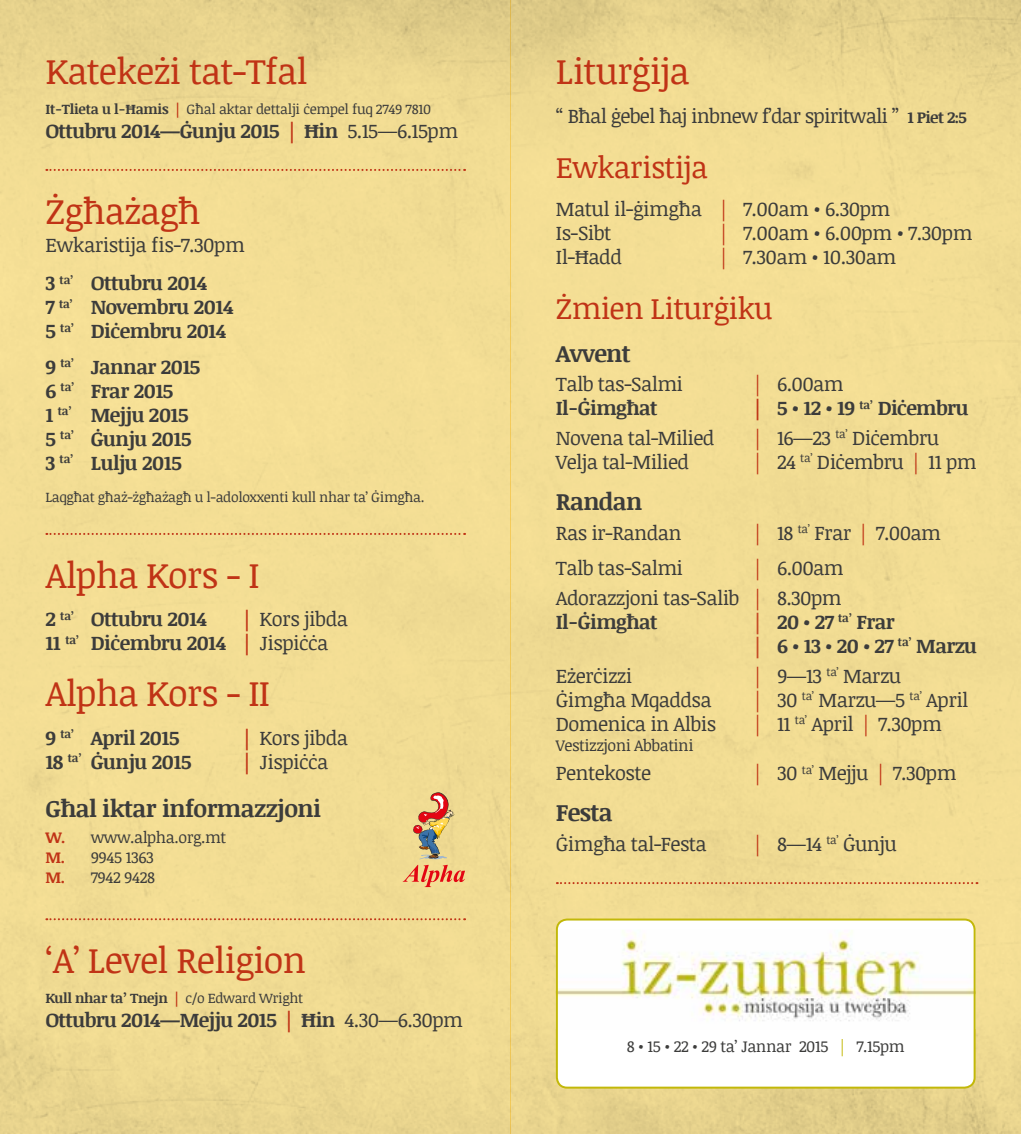
<style>
.page{position:relative;width:1021px;height:1134px;background:#fff}
.page>*{position:absolute;margin:0;border:0;box-sizing:border-box;transform-origin:0 0}
.t1{font:36px "Noticia Text";letter-spacing:-.025em;color:#c03316}
.t2{font:30px "Noticia Text";letter-spacing:-.025em;color:#c03316}
.t3{font:700 24px "Noticia Text";letter-spacing:-.025em;color:#3c3c3b}
.t4{font:20px/24px "Noticia Text";letter-spacing:-.03em;color:#3c3c3b}
.t5{font:700 20px/24px "Noticia Text";letter-spacing:-.025em;color:#3c3c3b}
.t6{font:16px/20px "Noticia Text";letter-spacing:-.025em;color:#3c3c3b}
.t7{font:14px "Noticia Text";letter-spacing:-.025em;color:#3c3c3b}
.t8{font:700 14px "Noticia Text";letter-spacing:-.025em;color:#3c3c3b}
.s1{font-weight:700}
.s2{font-weight:700;color:#c03316}
.s3{color:#c03316}
.s4{font-weight:400}
.s5{font-weight:700;font-size:16px}
.s6{color:#c64725}
.s7{color:#c2b809}
</style>
<div class="page">
<div style="left:510px;top:0;width:510px;height:1134px;background:#f2dd94"></div>
<div style="left:0;top:0;width:510px;height:1134px;background:#f2dd94"></div>
<svg style="left:557px;top:882px;width:420px;height:2px"></svg>
<svg style="left:46px;top:169px;width:419px;height:2px"></svg>
<svg style="left:46px;top:533px;width:419px;height:2px"></svg>
<svg style="left:46px;top:918px;width:419px;height:2px"></svg>
<svg style="left:413px;top:792px;width:41px;height:67px"></svg>
<svg style="left:403px;top:865px;width:62px;height:22px"></svg>
<div style="left:557px;top:919px;width:417px;height:169px;background:#fff;border-radius:10px"></div>
<img style="left:559px;top:930px;width:413px;height:91px">
<div style="left:556px;top:918px;width:419px;height:171px;border:2px solid #c2b809;border-radius:10px"></div>
<h1 class="t1" style="left:45px;top:46px;width:264px">Katekeżi tat-Tfal</h1>
<p class="t7" style="left:45px;top:99px;width:387px"><span class="s1">It-Tlieta u l-Ħamis</span> <span class="s2">|</span> Għal aktar dettalji ċempel fuq 2749 7810</p>
<p class="t5" style="left:45px;top:118px;width:414px">Ottubru 2014—Ġunju 2015 <span class="s3">|</span> Ħin <span class="s4">5.15—6.15pm</span></p>
<h1 class="t1" style="left:45px;top:186px;width:157px">Żgħażagħ</h1>
<p class="t4" style="left:45px;top:232px;width:201px">Ewkaristija fis-7.30pm</p>
<p class="t5" style="left:45px;top:270px;width:189px">3 <sup>ta’</sup> Ottubru 2014<br>7 <sup>ta’</sup> Novembru 2014<br>5 <sup>ta’</sup> Diċembru 2014</p>
<p class="t5" style="left:45px;top:354px;width:157px">9 <sup>ta’</sup> Jannar 2015<br>6 <sup>ta’</sup> Frar 2015<br>1 <sup>ta’</sup> Mejju 2015<br>5 <sup>ta’</sup> Ġunju 2015<br>3 <sup>ta’</sup> Lulju 2015</p>
<p class="t7" style="left:45px;top:487px;width:380px">Laqgħat għaż-żgħażagħ u l-adoloxxenti kull nhar ta’ Ġimgħa.</p>
<h1 class="t1" style="left:45px;top:550px;width:216px">Alpha Kors - I</h1>
<p class="t5" style="left:45px;top:606px;width:163px">2 <sup>ta’</sup> Ottubru 2014</p>
<p class="t4" style="left:45px;top:607px;width:304px;text-indent:198px"><span class="s2">|</span> Kors jibda<br><span class="s1">11</span> <sup>ta’</sup> <span class="s1">Diċembru 2014</span> <span class="s2">|</span> Jispiċċa</p>
<h1 class="t1" style="left:45px;top:668px;width:226px">Alpha Kors - II</h1>
<p class="t5" style="left:45px;top:725px;width:136px">9 <sup>ta’</sup> April 2015</p>
<p class="t4" style="left:244px;top:725px;width:106px"><span class="s2">|</span> Kors jibda</p>
<p class="t5" style="left:45px;top:749px;width:148px">18 <sup>ta’</sup> Ġunju 2015</p>
<p class="t4" style="left:244px;top:749px;width:86px"><span class="s2">|</span> Jispiċċa</p>
<p class="t3" style="left:45px;top:791px;width:277px">Għal iktar informazzjoni</p>
<p class="t6" style="left:45px;top:827px;width:182px"><span class="s2">W.</span> www.alpha.org.mt<br><span class="s2">M.</span> 9945 1363<br><span class="s2">M.</span> 7942 9428</p>
<h1 class="t1" style="left:45px;top:935px;width:262px">‘A’ Level Religion</h1>
<p class="t8" style="left:45px;top:988px;width:259px">Kull nhar ta’ Tnejn <span class="s3">|</span> <span class="s4">c/o Edward Wright</span></p>
<p class="t5" style="left:45px;top:1007px;width:419px">Ottubru 2014—Mejju 2015 <span class="s3">|</span> Ħin <span class="s4">4.30—6.30pm</span></p>
<h1 class="t1" style="left:556px;top:46px;width:135px">Liturġija</h1>
<p class="t4" style="left:556px;top:103px;width:412px">“ Bħal ġebel ħaj inbnew f’dar spiritwali ” <span class="s5">1 Piet 2:5</span></p>
<h2 class="t2" style="left:556px;top:146px;width:154px">Ewkaristija</h2>
<p class="t4" style="left:556px;top:196px;width:336px">Matul il-ġimgħa <span class="s3">|</span> 7.00am • 6.30pm<br>Is-Sibt</p>
<p class="t4" style="left:720px;top:220px;width:254px"><span class="s3">|</span> 7.00am • 6.00pm • 7.30pm</p>
<p class="t4" style="left:556px;top:244px;width:68px">Il-Ħadd</p>
<p class="t4" style="left:720px;top:244px;width:177px"><span class="s3">|</span> 7.30am • 10.30am</p>
<h2 class="t2" style="left:556px;top:287px;width:218px">Żmien Liturġiku</h2>
<p class="t3" style="left:556px;top:336px;width:76px">Avvent</p>
<p class="t4" style="left:556px;top:372px;width:129px">Talb tas-Salmi</p>
<p class="t4" style="left:754px;top:372px;width:91px"><span class="s3">|</span> 6.00am</p>
<p class="t5" style="left:556px;top:396px;width:103px">Il-Ġimgħat</p>
<p class="t5" style="left:754px;top:396px;width:216px"><span class="s3">|</span> 5 • 12 • 19 <sup>ta’</sup> Diċembru</p>
<p class="t4" style="left:556px;top:425px;width:160px">Novena tal-Milied</p>
<p class="t4" style="left:754px;top:425px;width:186px"><span class="s3">|</span> 16—23 <sup>ta’</sup> Diċembru</p>
<p class="t4" style="left:556px;top:449px;width:135px">Velja tal-Milied</p>
<p class="t4" style="left:754px;top:449px;width:224px"><span class="s3">|</span> 24 <sup>ta’</sup> Diċembru <span class="s3">|</span> 11 pm</p>
<p class="t3" style="left:556px;top:484px;width:88px">Randan</p>
<p class="t4" style="left:556px;top:520px;width:127px">Ras ir-Randan</p>
<p class="t4" style="left:754px;top:520px;width:188px"><span class="s3">|</span> 18 <sup>ta’</sup> Frar <span class="s3">|</span> 7.00am</p>
<p class="t4" style="left:556px;top:555px;width:129px">Talb tas-Salmi</p>
<p class="t4" style="left:556px;top:553px;width:289px;line-height:29.6px;text-align:right"><span class="s3">|</span> 6.00am<br>Adorazzjoni tas-Salib <span class="s3">|</span> 8.30pm</p>
<p class="t5" style="left:556px;top:609px;width:103px">Il-Ġimgħat</p>
<p class="t5" style="left:754px;top:609px;width:224px"><span class="s6">|</span> 20 • 27 <sup>ta’</sup> Frar<br><span class="s6">|</span> 6 • 13 • 20 • 27 <sup>ta’</sup> Marzu</p>
<p class="t4" style="left:556px;top:663px;width:78px">Eżerċizzi</p>
<p class="t4" style="left:754px;top:663px;width:148px"><span class="s3">|</span> 9—13 <sup>ta’</sup> Marzu</p>
<p class="t4" style="left:556px;top:687px;width:157px">Ġimgħa Mqaddsa</p>
<p class="t4" style="left:754px;top:687px;width:216px"><span class="s3">|</span> 30 <sup>ta’</sup> Marzu—5 <sup>ta’</sup> April</p>
<p class="t4" style="left:556px;top:711px;width:162px">Domenica in Albis</p>
<p class="t4" style="left:754px;top:711px;width:189px"><span class="s3">|</span> 11 <sup>ta’</sup> April <span class="s3">|</span> 7.30pm</p>
<p class="t6" style="left:556px;top:734px;width:139px">Vestizzjoni Abbatini</p>
<p class="t4" style="left:556px;top:760px;width:97px">Pentekoste</p>
<p class="t4" style="left:754px;top:760px;width:204px"><span class="s3">|</span> 30 <sup>ta’</sup> Mejju <span class="s3">|</span> 7.30pm</p>
<p class="t3" style="left:556px;top:795px;width:58px">Festa</p>
<p class="t4" style="left:556px;top:831px;width:152px">Ġimgħa tal-Festa</p>
<p class="t4" style="left:754px;top:831px;width:144px"><span class="s3">|</span> 8—14 <sup>ta’</sup> Ġunju</p>
<p class="t6" style="left:626px;top:1036px;width:279px">8 • 15 • 22 • 29 ta’ Jannar 2015 <span class="s7">|</span> 7.15pm</p>
</div>
